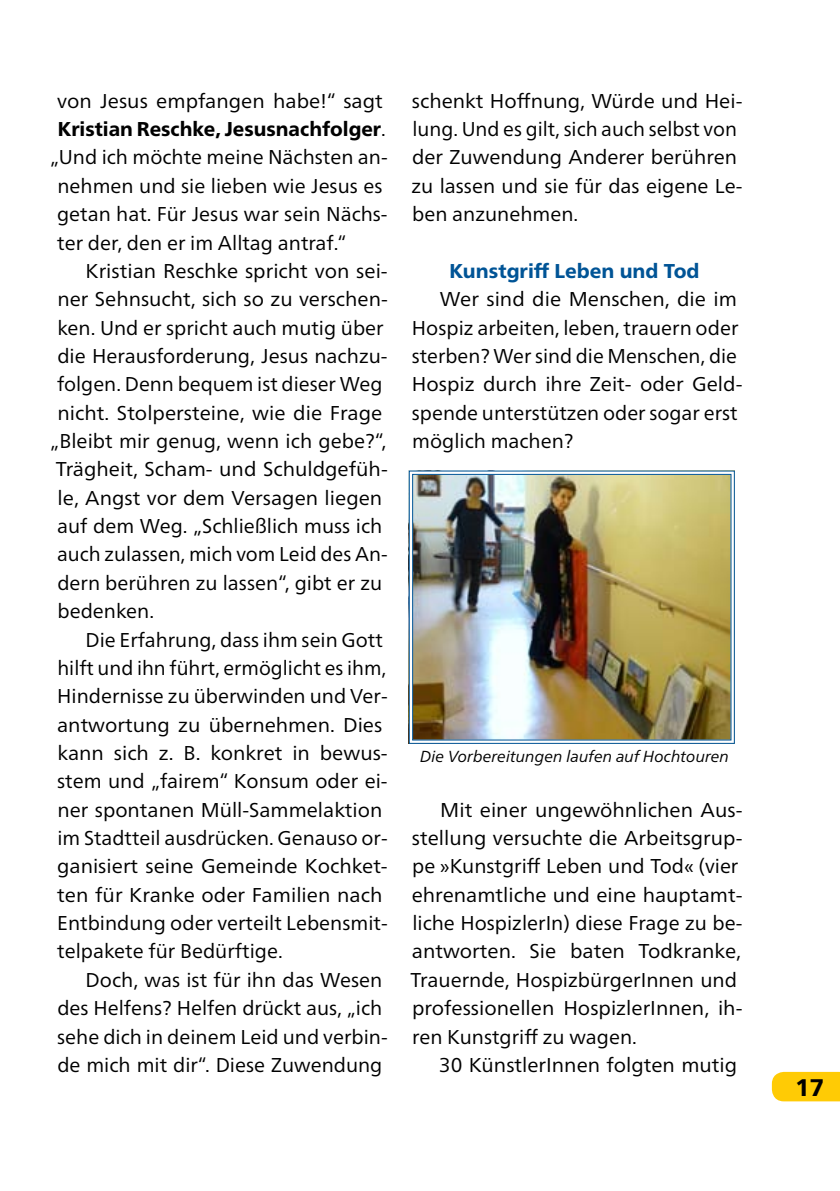
<style>
.page{position:relative;width:840px;height:1191px;background:#fff}
.page>*{position:absolute;margin:0;border:0;box-sizing:border-box;transform-origin:0 0}
.t1{font:800 24px "Frutiger Neue LT Pro";color:#000}
.t2{font:20px/28.4px "Frutiger Neue LT Pro";color:#000}
.t3{font:800 20px "Frutiger Neue LT Pro";color:#000}
.t4{font:800 20px "Frutiger Neue LT Pro";color:#005496}
.t5{font:italic 16px "Frutiger Neue LT Pro";color:#000}
.s1{font-weight:400}
</style>
<div class="page">
<svg style="left:771px;top:1071px;width:68px;height:30px;background:#ffce16"></svg>
<img style="left:408px;top:470px;width:326px;height:274px">
<div style="left:412px;top:474px;width:319px;height:266px;border:1px solid #005496"></div>
<p class="t2" style="left:57px;top:86px;width:327px">von Jesus empfangen habe!“ sagt</p>
<p class="t3" style="left:58px;top:117px;width:327px">Kristian Reschke, Jesusnachfolger<span class="s1">.</span></p>
<p class="t2" style="left:50px;top:143px;width:338px">„Und ich möchte meine Nächsten an-</p>
<p class="t2" style="left:57px;top:171px;width:326px">nehmen und sie lieben wie Jesus es</p>
<p class="t2" style="left:57px;top:200px;width:332px">getan hat. Für Jesus war sein Nächs-</p>
<p class="t2" style="left:57px;top:228px;width:290px">ter der, den er im Alltag antraf.“</p>
<p class="t2" style="left:85px;top:256px;width:303px">Kristian Reschke spricht von sei-</p>
<p class="t2" style="left:57px;top:285px;width:331px">ner Sehnsucht, sich so zu verschen-</p>
<p class="t2" style="left:57px;top:313px;width:327px">ken. Und er spricht auch mutig über</p>
<p class="t2" style="left:57px;top:341px;width:331px">die Herausforderung, Jesus nachzu-</p>
<p class="t2" style="left:57px;top:370px;width:326px">folgen. Denn bequem ist dieser Weg</p>
<p class="t2" style="left:57px;top:398px;width:326px">nicht. Stolpersteine, wie die Frage</p>
<p class="t2" style="left:50px;top:427px;width:337px">„Bleibt mir genug, wenn ich gebe?“,</p>
<p class="t2" style="left:56px;top:455px;width:333px">Trägheit, Scham- und Schuldgefüh-</p>
<p class="t2" style="left:58px;top:483px;width:326px">le, Angst vor dem Versagen liegen</p>
<p class="t2" style="left:57px;top:512px;width:326px">auf dem Weg. „Schließlich muss ich</p>
<p class="t2" style="left:57px;top:540px;width:332px">auch zulassen, mich vom Leid des An-</p>
<p class="t2" style="left:57px;top:568px;width:326px">dern berühren zu lassen“, gibt er zu</p>
<p class="t2" style="left:57px;top:597px;width:95px">bedenken.</p>
<p class="t2" style="left:85px;top:625px;width:298px">Die Erfahrung, dass ihm sein Gott</p>
<p class="t2" style="left:57px;top:653px;width:330px">hilft und ihn führt, ermöglicht es ihm,</p>
<p class="t2" style="left:57px;top:682px;width:332px">Hindernisse zu überwinden und Ver-</p>
<p class="t2" style="left:57px;top:710px;width:326px">antwortung zu übernehmen. Dies</p>
<p class="t2" style="left:57px;top:738px;width:331px">kann sich z. B. konkret in bewus-</p>
<p class="t2" style="left:57px;top:767px;width:332px">stem und „fairem“ Konsum oder ei-</p>
<p class="t2" style="left:57px;top:795px;width:326px">ner spontanen Müll-Sammelaktion</p>
<p class="t2" style="left:57px;top:823px;width:331px">im Stadtteil ausdrücken. Genauso or-</p>
<p class="t2" style="left:57px;top:852px;width:332px">ganisiert seine Gemeinde Kochket-</p>
<p class="t2" style="left:57px;top:880px;width:326px">ten für Kranke oder Familien nach</p>
<p class="t2" style="left:57px;top:908px;width:332px">Entbindung oder verteilt Lebensmit-</p>
<p class="t2" style="left:57px;top:937px;width:224px">telpakete für Bedürftige.</p>
<p class="t2" style="left:85px;top:965px;width:298px">Doch, was ist für ihn das Wesen</p>
<p class="t2" style="left:57px;top:993px;width:326px">des Helfens? Helfen drückt aus, „ich</p>
<p class="t2" style="left:57px;top:1022px;width:332px">sehe dich in deinem Leid und verbin-</p>
<p class="t2" style="left:57px;top:1050px;width:326px">de mich mit dir“. Diese Zuwendung</p>
<p class="t2" style="left:411px;top:86px;width:332px">schenkt Hoffnung, Würde und Hei&shy;lung. Und es gilt, sich auch selbst von der Zuwendung Anderer berühren zu lassen und sie für das eigene Le&shy;ben anzunehmen.</p>
<p class="t4" style="left:449px;top:259px;width:251px">Kunstgriff Leben und Tod</p>
<p class="t2" style="left:411px;top:285px;width:332px;text-indent:28px">Wer sind die Menschen, die im<br>Hospiz arbeiten, leben, trauern oder sterben? Wer sind die Menschen, die<br>Hospiz durch ihre Zeit- oder Geld&shy;spende unterstützen oder sogar erst möglich machen?</p>
<p class="t5" style="left:420px;top:746px;width:310px">Die Vorbereitungen laufen auf Hochtouren</p>
<p class="t2" style="left:410px;top:795px;width:333px;text-indent:30px">Mit einer ungewöhnlichen Aus&shy;stellung versuchte die Arbeitsgrup&shy;pe »Kunstgriff Leben und Tod« (vier ehrenamtliche und eine hauptamt&shy;liche HospizlerIn) diese Frage zu be&shy;antworten. Sie baten Todkranke, Trauernde, HospizbürgerInnen und professionellen HospizlerInnen, ih&shy;ren Kunstgriff zu wagen.</p>
<p class="t2" style="left:438px;top:1050px;width:299px">30 KünstlerInnen folgten mutig</p>
<p class="t1" style="left:795px;top:1073px;width:30px">17</p>
</div>
